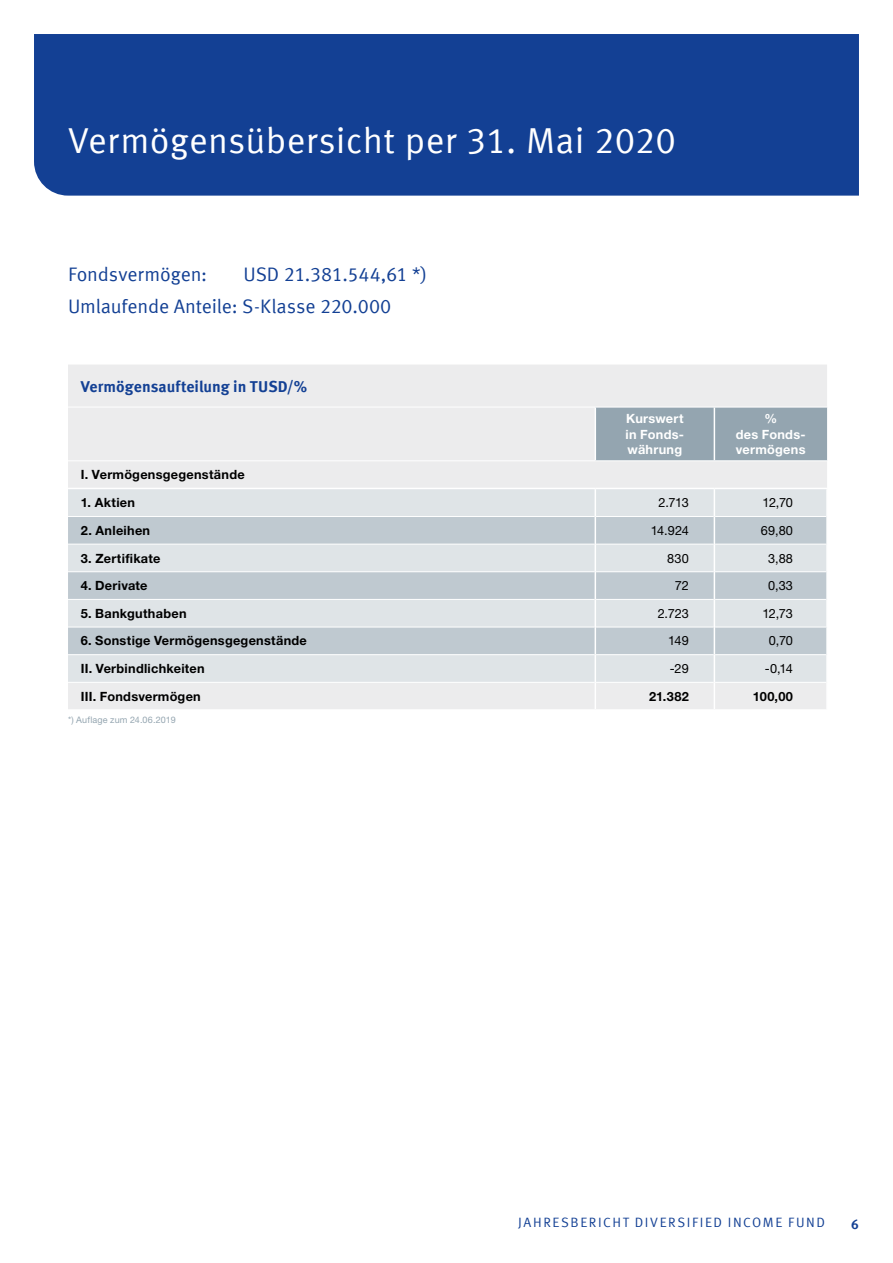
<style>
.page{position:relative;width:893px;height:1263px;background:#fff}
.page>*{position:absolute;margin:0;border:0;box-sizing:border-box;transform-origin:0 0}
.t1{font:36px "Meta Offc Pro Norm";letter-spacing:.01em;color:#fff}
.t2{font:19.5px/32px "Meta Offc Pro Norm";letter-spacing:-.01em;color:#134094}
.t3{font:700 15.75px "Meta Offc Pro";color:#134094}
.t4{font:13.5px "Meta Offc Pro Norm";letter-spacing:.115em;color:#134094}
.t5{font:700 13.5px "Meta Offc Pro";color:#134094}
.t6{font:700 12.75px "Helvetica Neue LTW1 G";letter-spacing:.02em;color:#000}
.t7{font:12.75px "Helvetica Neue LTW1 G";letter-spacing:-.01em;color:#000}
.t8{font:700 12.75px/15.9px "Helvetica Neue LTW1 G";letter-spacing:.02em;color:#fff;text-align:justify}
.t9{font:9px "Helvetica Neue LTW1 G";letter-spacing:.02em;color:#94a5b0}
</style>
<div class="page">
<div style="left:34px;top:34px;width:825px;height:162px;background:#134094"></div>
<div style="left:68px;top:365px;width:759px;height:344px;background:#ececed"></div>
<div style="left:596px;top:408px;width:231px;height:52px;background:#94a5b0"></div>
<div style="left:68px;top:489px;width:758px;height:193px;background:#dfe4e7"></div>
<svg style="left:68px;top:517px;width:758px;height:137px;background:#ccd4d9"></svg>
<hr style="left:68px;top:407px;width:527px;height:1px;background:#fff">
<hr style="left:595px;top:407px;width:119px;height:1px;background:#fff">
<hr style="left:714px;top:407px;width:113px;height:1px;background:#fff">
<hr style="left:596px;top:544px;width:118px;height:1px;background:#fff">
<hr style="left:715px;top:544px;width:111px;height:1px;background:#fff">
<hr style="left:596px;top:599px;width:118px;height:1px;background:#fff">
<hr style="left:715px;top:599px;width:111px;height:1px;background:#fff">
<hr style="left:596px;top:654px;width:118px;height:1px;background:#fff">
<hr style="left:715px;top:654px;width:111px;height:1px;background:#fff">
<hr style="left:68px;top:460px;width:527px;height:1px;background:#fff">
<hr style="left:595px;top:460px;width:119px;height:1px;background:#fff">
<hr style="left:714px;top:460px;width:113px;height:1px;background:#fff">
<hr style="left:68px;top:516px;width:527px;height:1px;background:#fff">
<hr style="left:596px;top:516px;width:118px;height:1px;background:#fff">
<hr style="left:715px;top:516px;width:111px;height:1px;background:#fff">
<hr style="left:68px;top:544px;width:527px;height:1px;background:#fff">
<hr style="left:68px;top:571px;width:527px;height:1px;background:#fff">
<hr style="left:596px;top:571px;width:118px;height:1px;background:#fff">
<hr style="left:715px;top:571px;width:111px;height:1px;background:#fff">
<hr style="left:68px;top:599px;width:527px;height:1px;background:#fff">
<hr style="left:68px;top:627px;width:527px;height:1px;background:#fff">
<hr style="left:596px;top:627px;width:118px;height:1px;background:#fff">
<hr style="left:715px;top:627px;width:111px;height:1px;background:#fff">
<hr style="left:68px;top:654px;width:527px;height:1px;background:#fff">
<hr style="left:68px;top:682px;width:527px;height:1px;background:#fff">
<hr style="left:596px;top:682px;width:118px;height:1px;background:#fff">
<hr style="left:715px;top:682px;width:111px;height:1px;background:#fff">
<hr style="left:68px;top:488px;width:527px;height:1px;background:#fff">
<hr style="left:595px;top:488px;width:119px;height:1px;background:#fff">
<hr style="left:714px;top:488px;width:114px;height:1px;background:#fff">
<hr style="left:595px;top:407px;width:1px;height:53px;background:#fff">
<hr style="left:714px;top:407px;width:1px;height:53px;background:#fff">
<svg style="left:595px;top:489px;width:1px;height:220px"></svg>
<svg style="left:714px;top:489px;width:1px;height:220px"></svg>
<hr style="left:826px;top:489px;width:2px;height:27px;background:#fff">
<hr style="left:826px;top:516px;width:2px;height:28px;background:#fff">
<hr style="left:826px;top:544px;width:2px;height:28px;background:#fff">
<hr style="left:826px;top:572px;width:2px;height:27px;background:#fff">
<hr style="left:826px;top:599px;width:2px;height:28px;background:#fff">
<hr style="left:826px;top:627px;width:2px;height:28px;background:#fff">
<hr style="left:826px;top:655px;width:2px;height:27px;background:#fff">
<hr style="left:826px;top:682px;width:2px;height:27px;background:#fff">
<h1 class="t1" style="left:68px;top:113px;width:609px">Vermögensübersicht per 31. Mai 2020</h1>
<h2 class="t2" style="left:68px;top:257px;width:361px;text-indent:188px">SD 21.381.544,61 *)<br>U mlaufende Anteile: S-Klasse 220.000</h2>
<h2 class="t2" style="left:68px;top:257px;width:157px">Fondsvermögen: U</h2>
<p class="t3" style="left:81px;top:374px;width:228px">Vermögensaufteilung in TUSD/%</p>
<p class="t8" style="left:626px;top:410px;width:60px">Kurswert in Fonds&shy;währung</p>
<p class="t8" style="left:736px;top:410px;width:71px;text-align:center">%<br>des Fonds&shy;vermögens</p>
<p class="t6" style="left:81px;top:467px;width:165px">I. Vermögensgegenstände</p>
<p class="t6" style="left:81px;top:495px;width:56px">1. Aktien</p>
<p class="t7" style="left:658px;top:495px;width:32px">2.713</p>
<p class="t7" style="left:762px;top:495px;width:32px">12,70</p>
<p class="t6" style="left:81px;top:522px;width:71px">2. Anleihen</p>
<p class="t7" style="left:651px;top:522px;width:39px">14.924</p>
<p class="t7" style="left:761px;top:522px;width:34px">69,80</p>
<p class="t6" style="left:81px;top:550px;width:81px">3. Zertifikate</p>
<p class="t7" style="left:667px;top:550px;width:23px">830</p>
<p class="t7" style="left:768px;top:550px;width:27px">3,88</p>
<p class="t6" style="left:81px;top:578px;width:68px">4. Derivate</p>
<p class="t7" style="left:675px;top:578px;width:16px">72</p>
<p class="t7" style="left:768px;top:578px;width:27px">0,33</p>
<p class="t6" style="left:81px;top:605px;width:107px">5. Bankguthaben</p>
<p class="t7" style="left:658px;top:605px;width:33px">2.723</p>
<p class="t7" style="left:762px;top:605px;width:32px">12,73</p>
<p class="t6" style="left:81px;top:633px;width:228px">6. Sonstige Vermögensgegenstände</p>
<p class="t7" style="left:668px;top:633px;width:22px">149</p>
<p class="t7" style="left:769px;top:633px;width:26px">0,70</p>
<p class="t6" style="left:81px;top:661px;width:125px">II. Verbindlichkeiten</p>
<p class="t7" style="left:670px;top:661px;width:21px">-29</p>
<p class="t7" style="left:765px;top:661px;width:30px">-0,14</p>
<p class="t6" style="left:81px;top:688px;width:122px">III. Fondsvermögen</p>
<p class="t6" style="left:649px;top:688px;width:41px">21.382</p>
<p class="t6" style="left:753px;top:688px;width:42px">100,00</p>
<p class="t9" style="left:68px;top:714px;width:109px">*) Auflage zum 24.06.2019</p>
<p class="t4" style="left:518px;top:1211px;width:151px">JAHRESBERICHT Diversified</p>
<p class="t4" style="left:728px;top:1211px;width:26px">Income</p>
<p class="t4" style="left:788px;top:1211px;width:36px">Fund</p>
<p class="t5" style="left:851px;top:1214px;width:9px">6</p>
</div>
